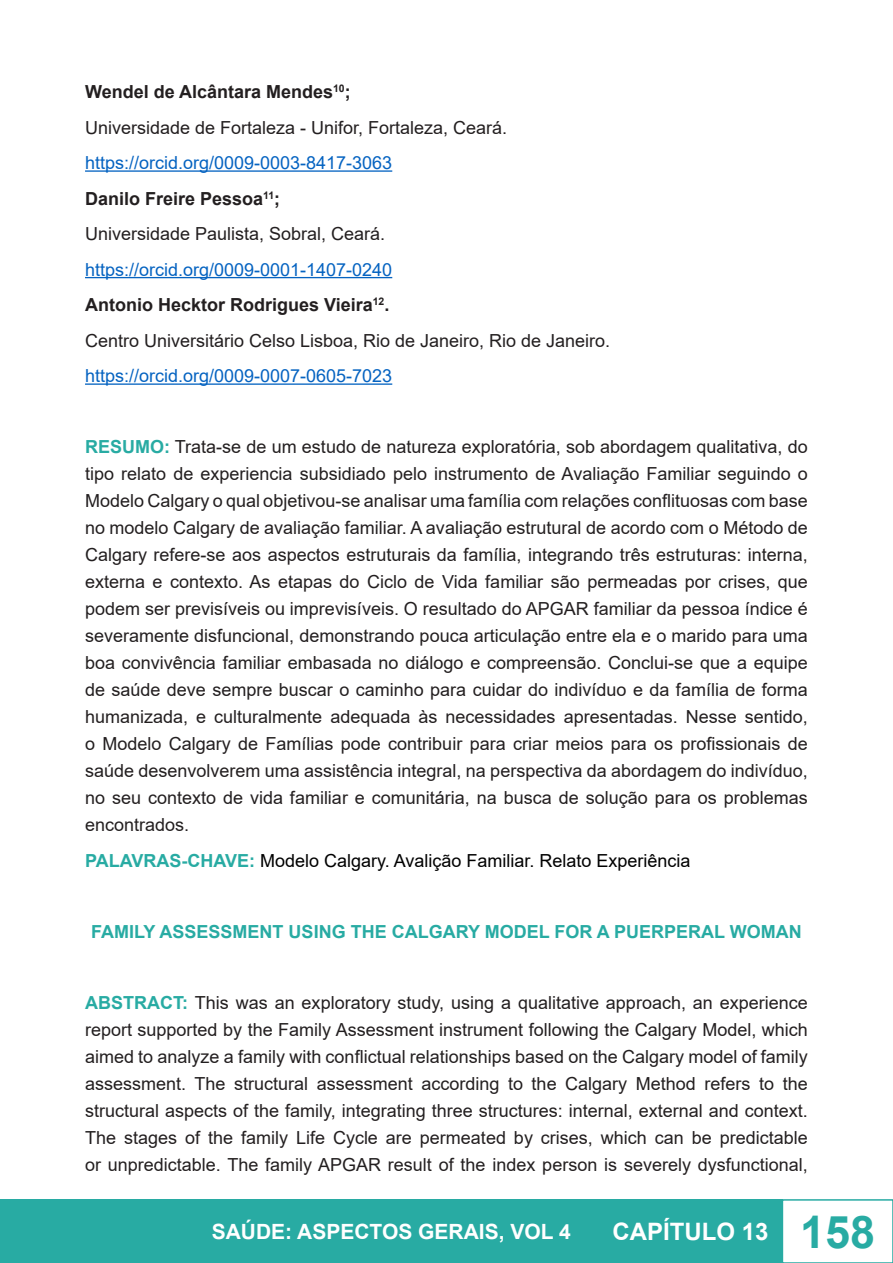
<style>
.page{position:relative;width:893px;height:1263px;background:#fff}
.page>*{position:absolute;margin:0;border:0;box-sizing:border-box;transform-origin:0 0}
.t1{font:700 24px "Arial";color:#fff}
.t2{font:700 21px "Arial";color:#fff}
.t3{font:18px/27px "Arial";color:#231f20;text-align:justify}
.t4{font:18px "Arial";color:#0563c1}
.t5{font:700 18px "Arial";color:#231f20}
.Heading_1{font:18px "Arial";color:#000}
.t6{font:700 18px "Arial";color:#28aba3}
.s1{font-weight:700;color:#28aba3}
.s2{font-size:45px;color:#28aba3}
</style>
<div class="page">
<div style="left:0;top:1200px;width:782px;height:63px;background:#28aba3"></div>
<div style="left:782px;top:1199px;width:111px;height:64px;border:2px solid #28aba3"></div>
<hr style="left:85px;top:170px;width:307px;height:2px;background:#0563c1">
<hr style="left:85px;top:277px;width:307px;height:1px;background:#0563c1">
<hr style="left:85px;top:383px;width:307px;height:2px;background:#0563c1">
<p class="t5" style="left:85px;top:79px;width:267px">Wendel de Alcântara Mendes<sup>10</sup>;</p>
<p class="t3" style="left:85px;top:114px;width:424px">Universidade de Fortaleza - Unifor, Fortaleza, Ceará.</p>
<p class="t4" style="left:85px;top:150px;width:309px">https://orcid.org/0009-0003-8417-3063</p>
<p class="t5" style="left:85px;top:186px;width:197px">Danilo Freire Pessoa<sup>11</sup>;</p>
<p class="t3" style="left:85px;top:220px;width:302px">Universidade Paulista, Sobral, Ceará.</p>
<p class="t4" style="left:85px;top:257px;width:309px">https://orcid.org/0009-0001-1407-0240</p>
<p class="t5" style="left:85px;top:292px;width:306px">Antonio Hecktor Rodrigues Vieira<sup>12</sup>.</p>
<p class="t3" style="left:85px;top:327px;width:527px">Centro Universitário Celso Lisboa, Rio de Janeiro, Rio de Janeiro.</p>
<p class="t4" style="left:85px;top:363px;width:309px">https://orcid.org/0009-0007-0605-7023</p>
<p class="t3" style="left:85px;top:433px;width:724px"><span class="s1">RESUMO:</span> Trata-se de um estudo de natureza exploratória, sob abordagem qualitativa, do tipo relato de experiencia subsidiado pelo instrumento de Avaliação Familiar seguindo o Modelo Calgary o qual objetivou-se analisar uma família com relações conflituosas com base no modelo Calgary de avaliação familiar. A avaliação estrutural de acordo com o Método de Calgary refere-se aos aspectos estruturais da família, integrando três estruturas: interna, externa e contexto. As etapas do Ciclo de Vida familiar são permeadas por crises, que podem ser previsíveis ou imprevisíveis. O resultado do APGAR familiar da pessoa índice é severamente disfuncional, demonstrando pouca articulação entre ela e o marido para uma boa convivência familiar embasada no diálogo e compreensão. Conclui-se que a equipe de saúde deve sempre buscar o caminho para cuidar do indivíduo e da família de forma humanizada, e culturalmente adequada às necessidades apresentadas. Nesse sentido, o Modelo Calgary de Famílias pode contribuir para criar meios para os profissionais de saúde desenvolverem uma assistência integral, na perspectiva da abordagem do indivíduo, no seu contexto de vida familiar e comunitária, na busca de solução para os problemas encontrados.</p>
<p class="Heading_1" style="left:85px;top:848px;width:607px"><span class="s1">PALAVRAS-CHAVE:</span> Modelo Calgary. Avalição Familiar. Relato Experiência</p>
<p class="t6" style="left:91px;top:919px;width:712px">FAMILY ASSESSMENT USING THE CALGARY MODEL FOR A PUERPERAL WOMAN</p>
<p class="t3" style="left:85px;top:989px;width:724px"><span class="s1">ABSTRACT:</span> This was an exploratory study, using a qualitative approach, an experience report supported by the Family Assessment instrument following the Calgary Model, which aimed to analyze a family with conflictual relationships based on the Calgary model of family assessment. The structural assessment according to the Calgary Method refers to the structural aspects of the family, integrating three structures: internal, external and context.<br>The stages of the family Life Cycle are permeated by crises, which can be predictable or unpredictable. The family APGAR result of the index person is severely dysfunctional,</p>
<p class="t2" style="left:212px;top:1217px;width:361px">SAÚDE: ASPECTOS GERAIS, VOL 4</p>
<h1 class="t1" style="left:612px;top:1215px;width:264px">CAPÍTULO 13 <span class="s2">158</span></h1>
</div>
